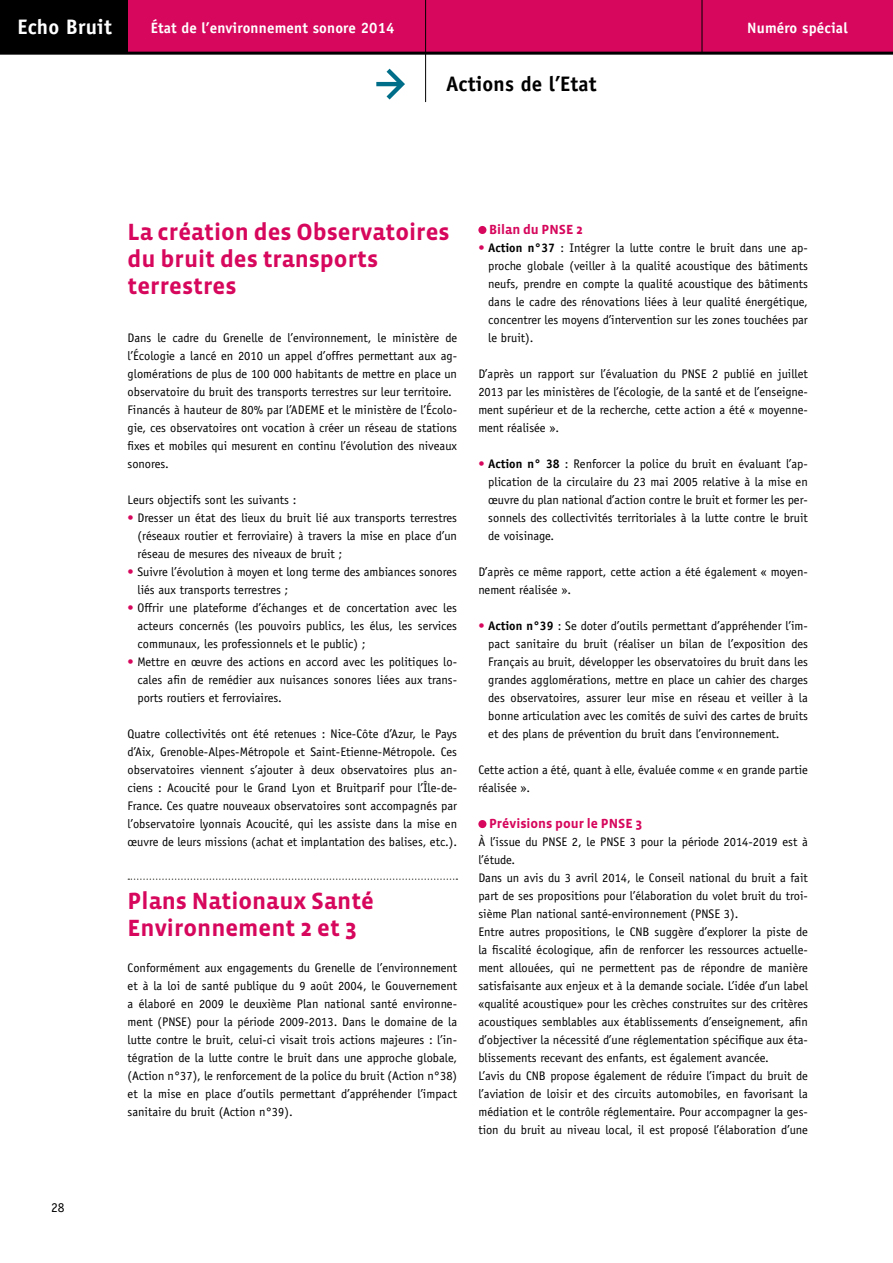
<style>
.page{position:relative;width:893px;height:1263px;background:#fff}
.page>*{position:absolute;margin:0;border:0;box-sizing:border-box;transform-origin:0 0}
.t1{font:700 24px/27px "Vista Sans";color:#d6075c}
.t2{font:700 21px "Officina Sans";letter-spacing:.01em;color:#000}
.t3{font:700 21px "Officina Sans";letter-spacing:.01em;color:#fff}
.t4{font:700 15px "Officina Sans";letter-spacing:.01em;color:#fff}
.t5{font:700 13.5px "Vista Sans";color:#d6075c}
.t6{font:13.5px "Officina Sans";color:#000}
.t7{font:12.45px/18px "Officina Sans";color:#000;text-align:justify}
.s1{color:#d6075c}
.s2{font-weight:700}
</style>
<div class="page">
<svg style="left:128px;top:878px;width:329px;height:2px"></svg>
<div style="left:478px;top:226px;width:8px;height:8px;background:#d6075c;border-radius:50%"></div>
<div style="left:478px;top:820px;width:8px;height:8px;background:#d6075c;border-radius:50%"></div>
<div style="left:0;top:0;width:893px;height:53px;background:#d6075c"></div>
<hr style="left:0;top:52px;width:893px;height:3px;background:#000">
<div style="left:0;top:0;width:128px;height:53px;background:#000"></div>
<svg style="left:376px;top:69px;width:29px;height:31px"></svg>
<hr style="left:425px;top:0;width:1px;height:102px;background:#000">
<hr style="left:702px;top:0;width:1px;height:53px;background:#000">
<h2 class="t3" style="left:17px;top:13px;width:96px">Echo Bruit</h2>
<p class="t4" style="left:151px;top:19px;width:245px">État de l’environnement sonore 2014</p>
<p class="t4" style="left:747px;top:19px;width:102px">Numéro spécial</p>
<h2 class="t2" style="left:446px;top:71px;width:152px">Actions de l’Etat</h2>
<p class="t6" style="left:51px;top:1199px;width:15px">28</p>
<h1 class="t1" style="left:128px;top:219px;width:323px">La création des Observatoires du bruit des transports terrestres</h1>
<p class="t7" style="left:128px;top:329px;width:331px;text-align:left">Dans le cadre du Grenelle de l’environnement, le ministère de l’Écologie a lancé en 2010 un appel d’offres permettant aux ag&shy;glomérations de plus de 100 000 habitants de mettre en place un observatoire du bruit des transports terrestres sur leur territoire.<br>Financés à hauteur de 80% par l’ADEME et le ministère de l’Écolo&shy;gie, ces observatoires ont vocation à créer un réseau de stations fixes et mobiles qui mesurent en continu l’évolution des niveaux sonores.</p>
<p class="t7" style="left:128px;top:491px;width:170px">Leurs objectifs sont les suivants :</p>
<p class="t7" style="left:137px;top:509px;width:321px;text-indent:-10px"><span class="s1">•</span> Dresser un état des lieux du bruit lié aux transports terrestres (réseaux routier et ferroviaire) à travers la mise en place d’un réseau de mesures des niveaux de bruit ;</p>
<p class="t7" style="left:137px;top:563px;width:321px;text-indent:-10px"><span class="s1">•</span> Suivre l’évolution à moyen et long terme des ambiances sonores liés aux transports terrestres ;</p>
<p class="t7" style="left:137px;top:599px;width:321px;text-indent:-10px"><span class="s1">•</span> Offrir une plateforme d’échanges et de concertation avec les acteurs concernés (les pouvoirs publics, les élus, les services communaux, les professionnels et le public) ;</p>
<p class="t7" style="left:137px;top:653px;width:321px;text-indent:-10px"><span class="s1">•</span> Mettre en œuvre des actions en accord avec les politiques lo&shy;cales afin de remédier aux nuisances sonores liées aux trans&shy;ports routiers et ferroviaires.</p>
<p class="t7" style="left:128px;top:725px;width:331px">Quatre collectivités ont été retenues : Nice-Côte d’Azur, le Pays d’Aix, Grenoble-Alpes-Métropole et Saint-Etienne-Métropole. Ces observatoires viennent s’ajouter à deux observatoires plus an&shy;ciens : Acoucité pour le Grand Lyon et Bruitparif pour l’Île-de-France. Ces quatre nouveaux observatoires sont accompagnés par l’observatoire lyonnais Acoucité, qui les assiste dans la mise en œuvre de leurs missions (achat et implantation des balises, etc.).</p>
<h1 class="t1" style="left:128px;top:888px;width:248px">Plans Nationaux Santé<br>Environnement 2 et 3</h1>
<p class="t7" style="left:128px;top:959px;width:331px">Conformément aux engagements du Grenelle de l’environnement et à la loi de santé publique du 9 août 2004, le Gouvernement a élaboré en 2009 le deuxième Plan national santé environne&shy;ment (PNSE) pour la période 2009-2013. Dans le domaine de la lutte contre le bruit, celui-ci visait trois actions majeures : l’in&shy;tégration de la lutte contre le bruit dans une approche globale, (Action n°37), le renforcement de la police du bruit (Action n°38) et la mise en place d’outils permettant d’appréhender l’impact sanitaire du bruit (Action n°39).</p>
<p class="t5" style="left:489px;top:223px;width:96px">Bilan du PNSE 2</p>
<p class="t7" style="left:488px;top:239px;width:321px;text-indent:-10px"><span class="s1">•</span> <span class="s2">Action n°37</span> : Intégrer la lutte contre le bruit dans une ap&shy;proche globale (veiller à la qualité acoustique des bâtiments neufs, prendre en compte la qualité acoustique des bâtiments dans le cadre des rénovations liées à leur qualité énergétique, concentrer les moyens d’intervention sur les zones touchées par le bruit).</p>
<p class="t7" style="left:478px;top:365px;width:331px">D’après un rapport sur l’évaluation du PNSE 2 publié en juillet 2013 par les ministères de l’écologie, de la santé et de l’enseigne&shy;ment supérieur et de la recherche, cette action a été « moyenne&shy;ment réalisée ».</p>
<p class="t7" style="left:488px;top:455px;width:321px;text-indent:-10px"><span class="s1">•</span> <span class="s2">Action n° 38</span> : Renforcer la police du bruit en évaluant l’ap&shy;plication de la circulaire du 23 mai 2005 relative à la mise en œuvre du plan national d’action contre le bruit et former les per&shy;sonnels des collectivités territoriales à la lutte contre le bruit de voisinage.</p>
<p class="t7" style="left:478px;top:563px;width:331px">D’après ce même rapport, cette action a été également « moyen&shy;nement réalisée ».</p>
<p class="t7" style="left:488px;top:617px;width:321px;text-indent:-10px"><span class="s1">•</span> <span class="s2">Action n°39</span> : Se doter d’outils permettant d’appréhender l’im&shy;pact sanitaire du bruit (réaliser un bilan de l’exposition des Français au bruit, développer les observatoires du bruit dans les grandes agglomérations, mettre en place un cahier des charges des observatoires, assurer leur mise en réseau et veiller à la bonne articulation avec les comités de suivi des cartes de bruits et des plans de prévention du bruit dans l’environnement.</p>
<p class="t7" style="left:478px;top:761px;width:331px">Cette action a été, quant à elle, évaluée comme « en grande partie réalisée ».</p>
<p class="t5" style="left:489px;top:817px;width:155px">Prévisions pour le PNSE 3</p>
<p class="t7" style="left:478px;top:833px;width:331px;text-align:left">À l’issue du PNSE 2, le PNSE 3 pour la période 2014-2019 est à l’étude.<br>Dans un avis du 3 avril 2014, le Conseil national du bruit a fait part de ses propositions pour l’élaboration du volet bruit du troi&shy;sième Plan national santé-environnement (PNSE 3).<br>Entre autres propositions, le CNB suggère d’explorer la piste de la fiscalité écologique, afin de renforcer les ressources actuelle&shy;ment allouées, qui ne permettent pas de répondre de manière satisfaisante aux enjeux et à la demande sociale. L’idée d’un label «qualité acoustique» pour les crèches construites sur des critères acoustiques semblables aux établissements d’enseignement, afin d’objectiver la nécessité d’une réglementation spécifique aux éta&shy;blissements recevant des enfants, est également avancée.<br>L’avis du CNB propose également de réduire l’impact du bruit de l’aviation de loisir et des circuits automobiles, en favorisant la médiation et le contrôle réglementaire. Pour accompagner la ges&shy;tion du bruit au niveau local, il est proposé l’élaboration d’une</p>
</div>
